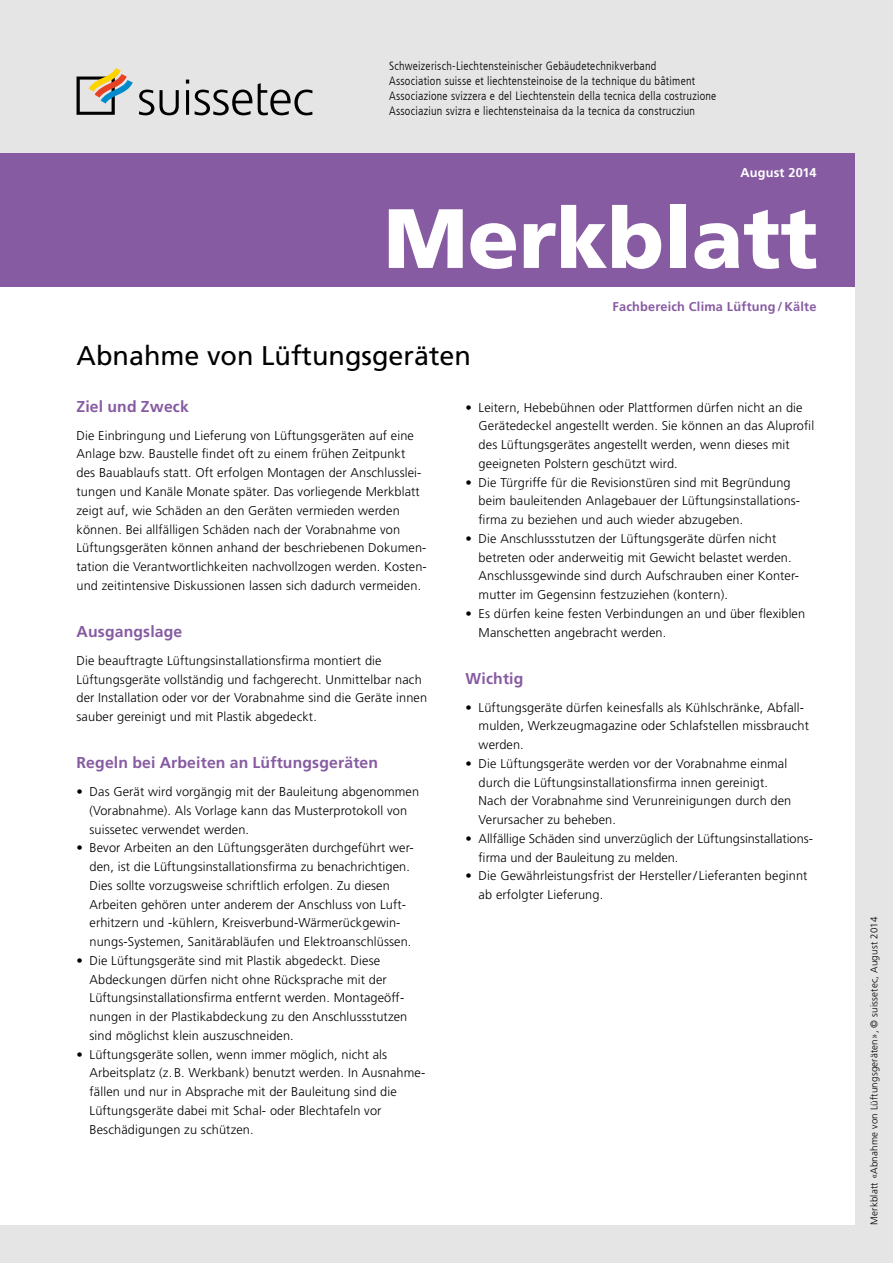
<style>
.page{position:relative;width:893px;height:1263px;background:#e5e5e5}
.page>*{position:absolute;margin:0;border:0;box-sizing:border-box;transform-origin:0 0}
.t1{font:900 84px "Frutiger LT Com";color:#fff}
.t2{font:27px "Frutiger LT Std";color:#000}
.t3{font:700 15.75px "Frutiger LT Std";letter-spacing:.01em;color:#875ba2}
.t4{font:300 12.75px/18.8px "Frutiger LT Std";letter-spacing:.01em;color:#000}
.t5{font:700 12.75px "Frutiger LT Std";letter-spacing:.015em;color:#875ba2}
.t6{font:700 12.75px "Frutiger LT Std";letter-spacing:.015em;color:#fff}
.t7{font:300 condensed 12px/15px "Frutiger LT Com";letter-spacing:.02em;color:#000}
.t8{font:300 9.75px "Frutiger LT Std";letter-spacing:.02em;color:#000}
</style>
<div class="page">
<div style="left:0;top:153px;width:855px;height:1072px;background:#fff"></div>
<svg style="left:139px;top:90px;width:15px;height:25px"></svg>
<svg style="left:160px;top:90px;width:19px;height:25px"></svg>
<hr style="left:186px;top:90px;width:3px;height:25px;background:#000">
<svg style="left:186px;top:80px;width:3px;height:4px"></svg>
<svg style="left:194px;top:90px;width:58px;height:25px"></svg>
<svg style="left:258px;top:83px;width:55px;height:32px"></svg>
<svg style="left:77px;top:68px;width:56px;height:47px"></svg>
<div style="left:0;top:153px;width:855px;height:134px;background:#875ba2"></div>
<p class="t7" style="left:389px;top:58px;width:329px">Schweizerisch-Liechtensteinischer Gebäudetechnikverband<br>Association suisse et liechtensteinoise de la technique du bâtiment Associazione svizzera e del Liechtenstein della tecnica della costruzione Associaziun svizra e liechtensteinaisa da la tecnica da construcziun</p>
<p class="t6" style="left:740px;top:165px;width:77px">August 2014</p>
<h1 class="t1" style="left:384px;top:188px;width:436px">Merkblatt</h1>
<p class="t5" style="left:612px;top:299px;width:205px">Fachbereich Clima Lüftung /Kälte</p>
<h2 class="t2" style="left:77px;top:339px;width:396px">Abnahme von Lüftungsgeräten</h2>
<p class="t3" style="left:77px;top:397px;width:114px">Ziel und Zweck</p>
<p class="t4" style="left:77px;top:426px;width:352px">Die Einbringung und Lieferung von Lüftungsgeräten auf eine Anlage bzw. Baustelle findet oft zu einem frühen Zeitpunkt des Bauablaufs statt. Oft erfolgen Montagen der Anschlusslei&shy;tungen und Kanäle Monate später. Das vorliegende Merkblatt zeigt auf, wie Schäden an den Geräten vermieden werden können. Bei allfälligen Schäden nach der Vorabnahme von Lüftungsgeräten können anhand der beschriebenen Dokumen&shy;tation die Verantwortlichkeiten nachvollzogen werden. Kosten&shy;und zeitintensive Diskussionen lassen sich dadurch vermeiden.</p>
<p class="t3" style="left:77px;top:622px;width:107px">Ausgangslage</p>
<p class="t4" style="left:77px;top:651px;width:352px">Die beauftragte Lüftungsinstallationsfirma montiert die Lüftungsgeräte vollständig und fachgerecht. Unmittelbar nach der Installation oder vor der Vorabnahme sind die Geräte innen sauber gereinigt und mit Plastik abgedeckt.</p>
<p class="t3" style="left:77px;top:753px;width:303px">Regeln bei Arbeiten an Lüftungsgeräten</p>
<p class="t4" style="left:90px;top:782px;width:331px;text-indent:-13px">• Das Gerät wird vorgängig mit der Bauleitung abgenommen (Vorabnahme). Als Vorlage kann das Musterprotokoll von suissetec verwendet werden.</p>
<p class="t4" style="left:90px;top:839px;width:326px;text-indent:-13px">• Bevor Arbeiten an den Lüftungsgeräten durchgeführt wer&shy;den, ist die Lüftungsinstallationsfirma zu benachrichtigen.<br>Dies sollte vorzugsweise schriftlich erfolgen. Zu diesen Arbeiten gehören unter anderem der Anschluss von Luft&shy;erhitzern und -kühlern, Kreisverbund-Wärmerückgewin&shy;nungs-Systemen, Sanitärabläufen und Elektroanschlüssen.</p>
<p class="t4" style="left:90px;top:951px;width:319px;text-indent:-13px">• Die Lüftungsgeräte sind mit Plastik abgedeckt. Diese Abdeckungen dürfen nicht ohne Rücksprache mit der Lüftungsinstallationsfirma entfernt werden. Montageöff&shy;nungen in der Plastikabdeckung zu den Anschlussstutzen sind möglichst klein auszuschneiden.</p>
<p class="t4" style="left:90px;top:1045px;width:337px;text-indent:-13px">• Lüftungsgeräte sollen, wenn immer möglich, nicht als Arbeitsplatz (z. B. Werkbank) benutzt werden. In Ausnahme&shy;fällen und nur in Absprache mit der Bauleitung sind die Lüftungsgeräte dabei mit Schal- oder Blechtafeln vor Beschädigungen zu schützen.</p>
<p class="t4" style="left:479px;top:398px;width:337px;text-indent:-13px">• Leitern, Hebebühnen oder Plattformen dürfen nicht an die Gerätedeckel angestellt werden. Sie können an das Aluprofil des Lüftungsgerätes angestellt werden, wenn dieses mit geeigneten Polstern geschützt wird.</p>
<p class="t4" style="left:479px;top:473px;width:322px;text-indent:-13px">• Die Türgriffe für die Revisionstüren sind mit Begründung beim bauleitenden Anlagebauer der Lüftungsinstallations&shy;firma zu beziehen und auch wieder abzugeben.</p>
<p class="t4" style="left:479px;top:529px;width:322px;text-indent:-13px">• Die Anschlussstutzen der Lüftungsgeräte dürfen nicht betreten oder anderweitig mit Gewicht belastet werden.<br>Anschlussgewinde sind durch Aufschrauben einer Konter&shy;mutter im Gegensinn festzuziehen (kontern).</p>
<p class="t4" style="left:479px;top:604px;width:328px;text-indent:-13px">• Es dürfen keine festen Verbindungen an und über flexiblen<br>Manschetten angebracht werden.</p>
<p class="t3" style="left:466px;top:669px;width:59px">Wichtig</p>
<p class="t4" style="left:479px;top:698px;width:332px;text-indent:-13px">• Lüftungsgeräte dürfen keinesfalls als Kühlschränke, Abfall&shy;mulden, Werkzeugmagazine oder Schlafstellen missbraucht werden.</p>
<p class="t4" style="left:479px;top:754px;width:314px;text-indent:-13px">• Die Lüftungsgeräte werden vor der Vorabnahme einmal durch die Lüftungsinstallationsfirma innen gereinigt.<br>Nach der Vorabnahme sind Verunreinigungen durch den Verursacher zu beheben.</p>
<p class="t4" style="left:479px;top:829px;width:336px;text-indent:-13px">• Allfällige Schäden sind unverzüglich der Lüftungsinstallations&shy;firma und der Bauleitung zu melden.</p>
<p class="t4" style="left:479px;top:867px;width:330px;text-indent:-13px">• Die Gewährleistungsfrist der Hersteller/ Lieferanten beginnt ab erfolgter Lieferung.</p>
<p class="t8" style="left:869px;top:1225px;width:309px;rotate:-90deg">Merkblatt «Abnahme von Lüftungsgeräten», © suissetec, August 2014</p>
</div>
